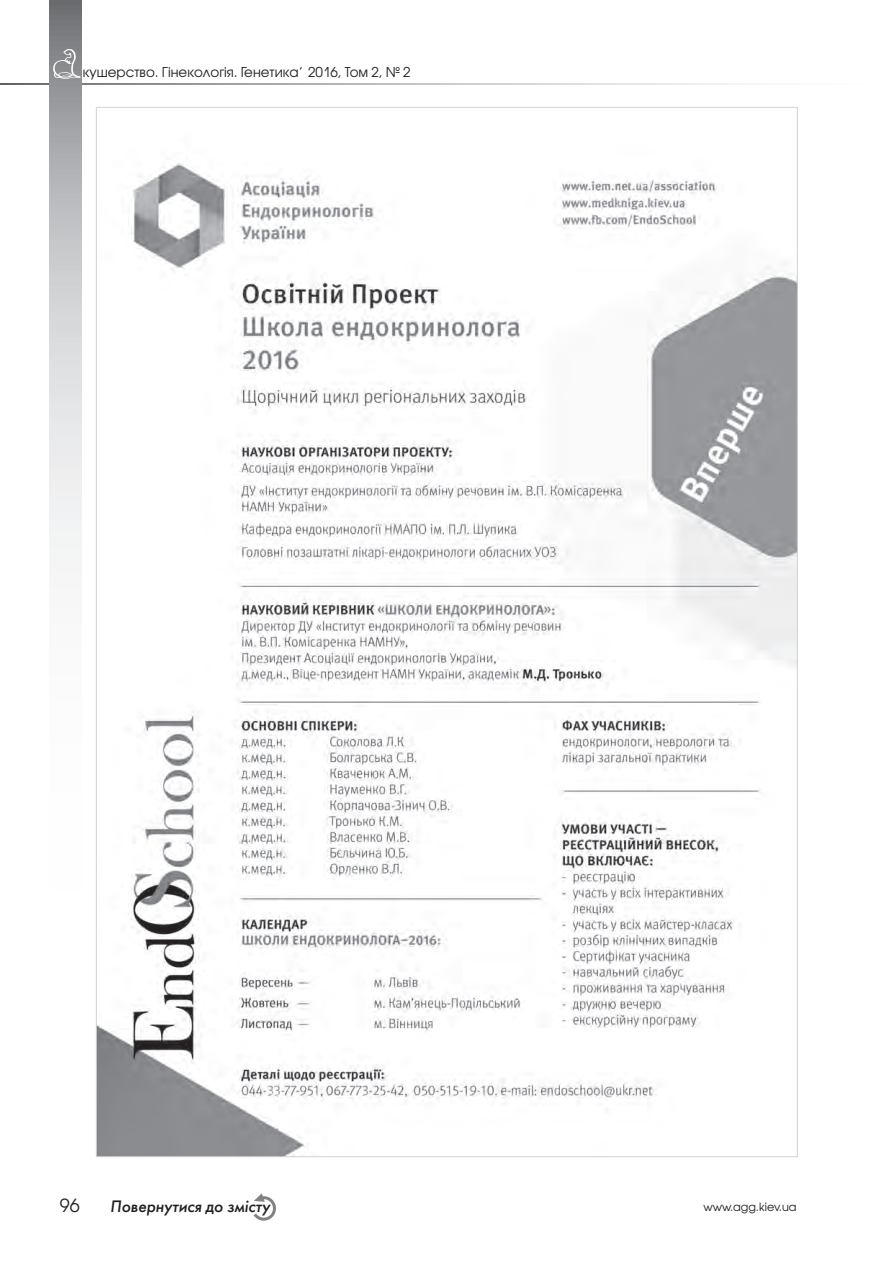
<style>
.page{position:relative;width:893px;height:1263px;background:#fff}
.page>*{position:absolute;margin:0;border:0;box-sizing:border-box;transform-origin:0 0}
.t1{font:18px "Avant Garde Gothic C";color:#231f20}
.t2{font:italic 16.5px "Futuris C";color:#231f20}
.t3{font:13.5px "Avant Garde Gothic C";color:#231f20}
.t4{font:11.25px "Avant Garde Gothic C";color:#231f20}
</style>
<div class="page">
<svg style="left:49px;top:0;width:33px;height:558px;background:#c6c7ca"></svg>
<svg style="left:53px;top:49px;width:28px;height:30px"></svg>
<svg style="left:253px;top:1193px;width:23px;height:28px"></svg>
<img style="left:98px;top:163px;width:697px;height:992px">
<p class="t3" style="left:83px;top:64px;width:329px">кушерство. Гінекологія. Генетика’ 2016, Том 2, № 2</p>
<h1 class="t1" style="left:60px;top:1195px;width:21px">96</h1>
<p class="t2" style="left:111px;top:1196px;width:161px">Повернутися до змісту</p>
<p class="t4" style="left:703px;top:1200px;width:95px">www.agg.kiev.ua</p>
</div>
